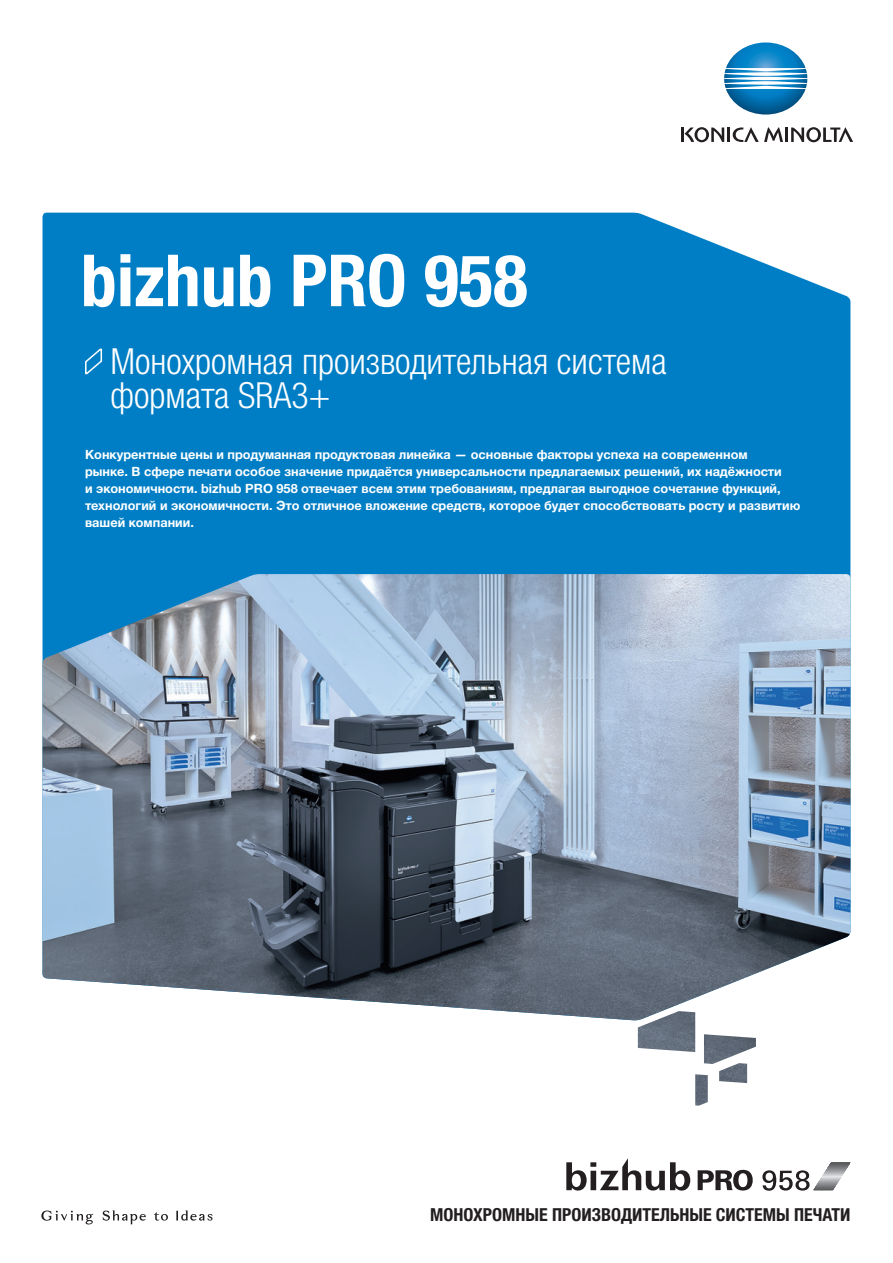
<style>
.page{position:relative;width:893px;height:1263px;background:#fff}
.page>*{position:absolute;margin:0;border:0;box-sizing:border-box;transform-origin:0 0}
.Bro_Title_HEAD_BoldC{font:700 condensed 72px "Helvetica Neue LTW1 G";color:#fff}
.Bro_Title_SUBLINE_Li{font:300 condensed 36px/34px "Helvetica Neue LTW1 G";color:#fff}
.Bro_Title_ORIGINATOR{font:700 condensed 18px "Helvetica Neue LTW1 G";color:#231f20}
.Bro_Inside_COPYBOLD{font:700 12.75px/17px "Helvetica Neue LTW1 G";color:#fff}
</style>
<div class="page">
<div style="left:43px;top:213px;width:807px;height:361px;background:#007ec5"></div>
<img style="left:724px;top:42px;width:83px;height:73px">
<hr style="left:785px;top:128px;width:3px;height:14px;background:#231f20">
<svg style="left:791px;top:127px;width:62px;height:15px"></svg>
<svg style="left:681px;top:127px;width:102px;height:15px"></svg>
<svg style="left:103px;top:1210px;width:43px;height:14px"></svg>
<svg style="left:176px;top:1210px;width:37px;height:10px"></svg>
<svg style="left:41px;top:1210px;width:52px;height:14px"></svg>
<svg style="left:154px;top:1212px;width:14px;height:9px"></svg>
<img style="left:43px;top:574px;width:807px;height:446px">
<img style="left:638px;top:1011px;width:118px;height:95px">
<svg style="left:84px;top:348px;width:19px;height:28px"></svg>
<svg style="left:566px;top:1158px;width:124px;height:32px"></svg>
<svg style="left:762px;top:1170px;width:48px;height:21px"></svg>
<svg style="left:698px;top:1170px;width:55px;height:20px"></svg>
<hr style="left:813px;top:1190px;width:37px;height:1px;background:#59595c">
<hr style="left:813px;top:1189px;width:37px;height:1px;background:#606063">
<hr style="left:813px;top:1188px;width:37px;height:1px;background:#67676a">
<hr style="left:813px;top:1187px;width:37px;height:1px;background:#6f7073">
<hr style="left:813px;top:1186px;width:37px;height:1px;background:#77787b">
<hr style="left:813px;top:1185px;width:37px;height:1px;background:#7f8184">
<hr style="left:813px;top:1184px;width:37px;height:1px;background:#898b8e">
<hr style="left:813px;top:1183px;width:37px;height:1px;background:#939598">
<hr style="left:813px;top:1182px;width:37px;height:1px;background:#a0a1a5">
<hr style="left:813px;top:1181px;width:37px;height:1px;background:#abacb0">
<hr style="left:813px;top:1180px;width:37px;height:1px;background:#b7b8bb">
<hr style="left:813px;top:1179px;width:37px;height:1px;background:#c4c5c7">
<hr style="left:813px;top:1178px;width:37px;height:1px;background:#d1d2d4">
<hr style="left:813px;top:1177px;width:37px;height:1px;background:#dfe0e2">
<hr style="left:813px;top:1176px;width:37px;height:1px;background:#dfe0e2">
<hr style="left:813px;top:1175px;width:37px;height:1px;background:#d1d2d4">
<hr style="left:813px;top:1174px;width:37px;height:1px;background:#c4c5c7">
<hr style="left:813px;top:1173px;width:37px;height:1px;background:#b7b8bb">
<hr style="left:813px;top:1172px;width:37px;height:1px;background:#abacb0">
<hr style="left:813px;top:1171px;width:37px;height:1px;background:#a0a1a5">
<hr style="left:813px;top:1170px;width:37px;height:1px;background:#949699">
<hr style="left:813px;top:1169px;width:37px;height:1px;background:#898b8e">
<hr style="left:813px;top:1168px;width:37px;height:1px;background:#7f8184">
<hr style="left:813px;top:1167px;width:37px;height:1px;background:#77787b">
<hr style="left:813px;top:1166px;width:37px;height:1px;background:#6f7073">
<hr style="left:813px;top:1165px;width:37px;height:1px;background:#67676a">
<hr style="left:813px;top:1164px;width:37px;height:1px;background:#616164">
<hr style="left:813px;top:1163px;width:37px;height:1px;background:#5a5a5d">
<hr style="left:813px;top:1162px;width:37px;height:1px;background:#58595b">
<p class="Bro_Title_HEAD_BoldC" style="left:81px;top:237px;width:448px">bizhub PRO 958</p>
<p class="Bro_Title_SUBLINE_Li" style="left:111px;top:345px;width:558px">Монохромная производительная система формата SRA3+</p>
<p class="Bro_Inside_COPYBOLD" style="left:85px;top:446px;width:717px">Конкурентные цены и продуманная продуктовая линейка — основные факторы успеха на современном<br>рынке. В сфере печати особое значение придаётся универсальности предлагаемых решений, их надёжности<br>и экономичности. bizhub PRO 958 отвечает всем этим требованиям, предлагая выгодное сочетание функций, технологий и экономичности. Это отличное вложение средств, которое будет способствовать росту и развитию вашей компании.</p>
<p class="Bro_Title_ORIGINATOR" style="left:430px;top:1203px;width:422px">МОНОХРОМНЫЕ ПРОИЗВОДИТЕЛЬНЫЕ СИСТЕМЫ ПЕЧАТИ</p>
</div>
